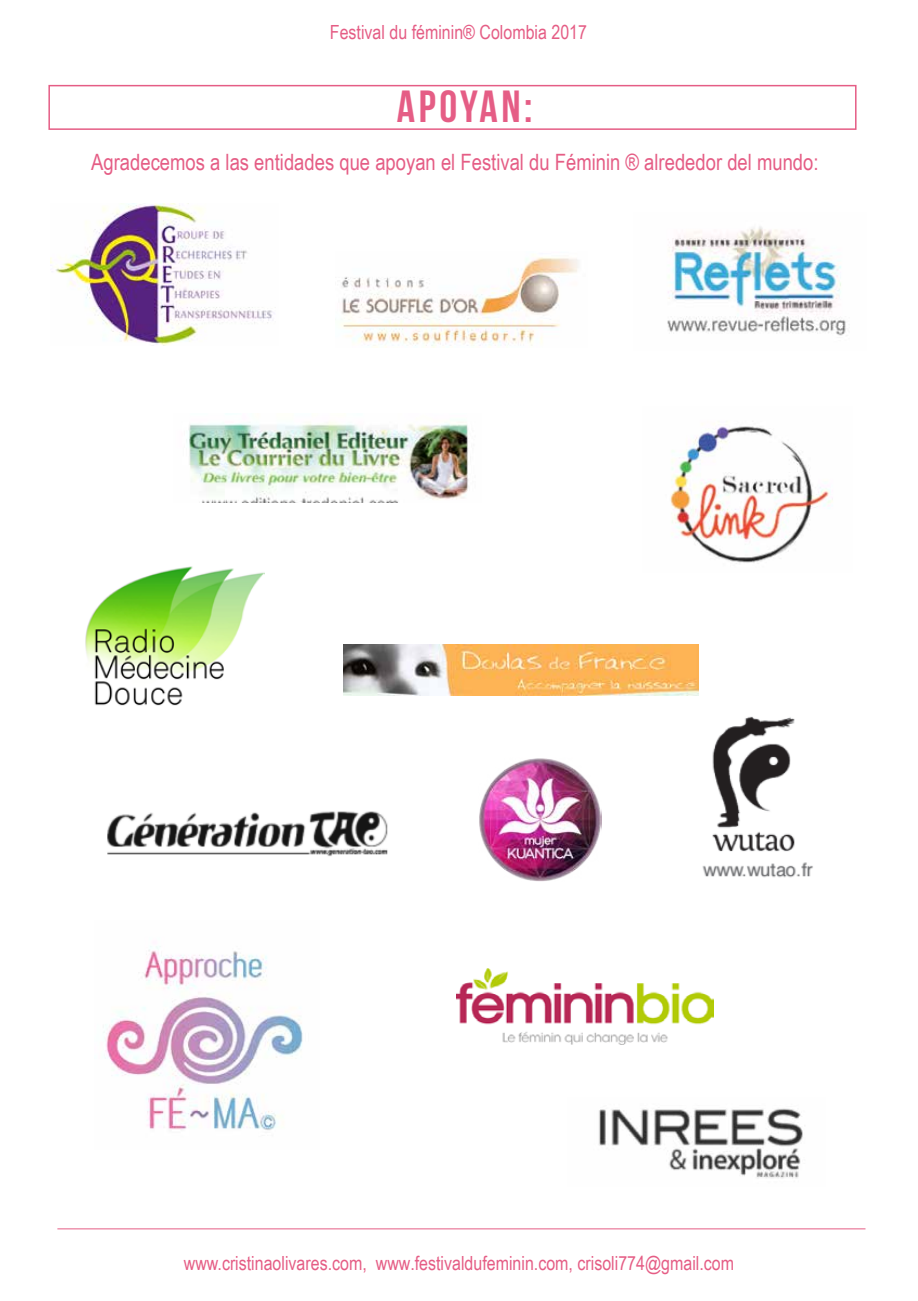
<style>
.page{position:relative;width:918px;height:1301px;background:#fff}
.page>*{position:absolute;margin:0;border:0;box-sizing:border-box;transform-origin:0 0}
.t1{font:45px "Bebas Neue";letter-spacing:.08em;color:#e55d85}
.t2{font:22.5px "Arial Narrow";color:#e55d85}
.t3{font:19.5px "Arial Narrow";color:#e55d85}
</style>
<div class="page">
<hr style="left:57px;top:1228px;width:808px;height:1px;background:#e55d85">
<div style="left:48px;top:85px;width:809px;height:45px;border:2px solid #e55d85"></div>
<img style="left:103px;top:946px;width:200px;height:184px">
<img style="left:479px;top:758px;width:123px;height:123px">
<img style="left:702px;top:716px;width:111px;height:162px">
<img style="left:51px;top:204px;width:222px;height:141px">
<img style="left:107px;top:811px;width:281px;height:45px">
<img style="left:599px;top:1108px;width:204px;height:71px">
<img style="left:186px;top:422px;width:282px;height:81px">
<img style="left:343px;top:645px;width:356px;height:50px">
<img style="left:670px;top:426px;width:163px;height:137px">
<img style="left:667px;top:226px;width:179px;height:110px">
<img style="left:85px;top:566px;width:180px;height:140px">
<img style="left:341px;top:254px;width:237px;height:94px">
<img style="left:457px;top:968px;width:256px;height:76px">
<p class="t3" style="left:330px;top:21px;width:259px">Festival du féminin® Colombia 2017</p>
<h1 class="t1" style="left:397px;top:82px;width:137px">APOYAN:</h1>
<p class="t2" style="left:91px;top:149px;width:729px">Agradecemos a las entidades que apoyan el Festival du Féminin ® alrededor del mundo:</p>
<p class="t3" style="left:184px;top:1251px;width:552px">www.cristinaolivares.com, www.festivaldufeminin.com, crisoli774@gmail.com</p>
</div>
